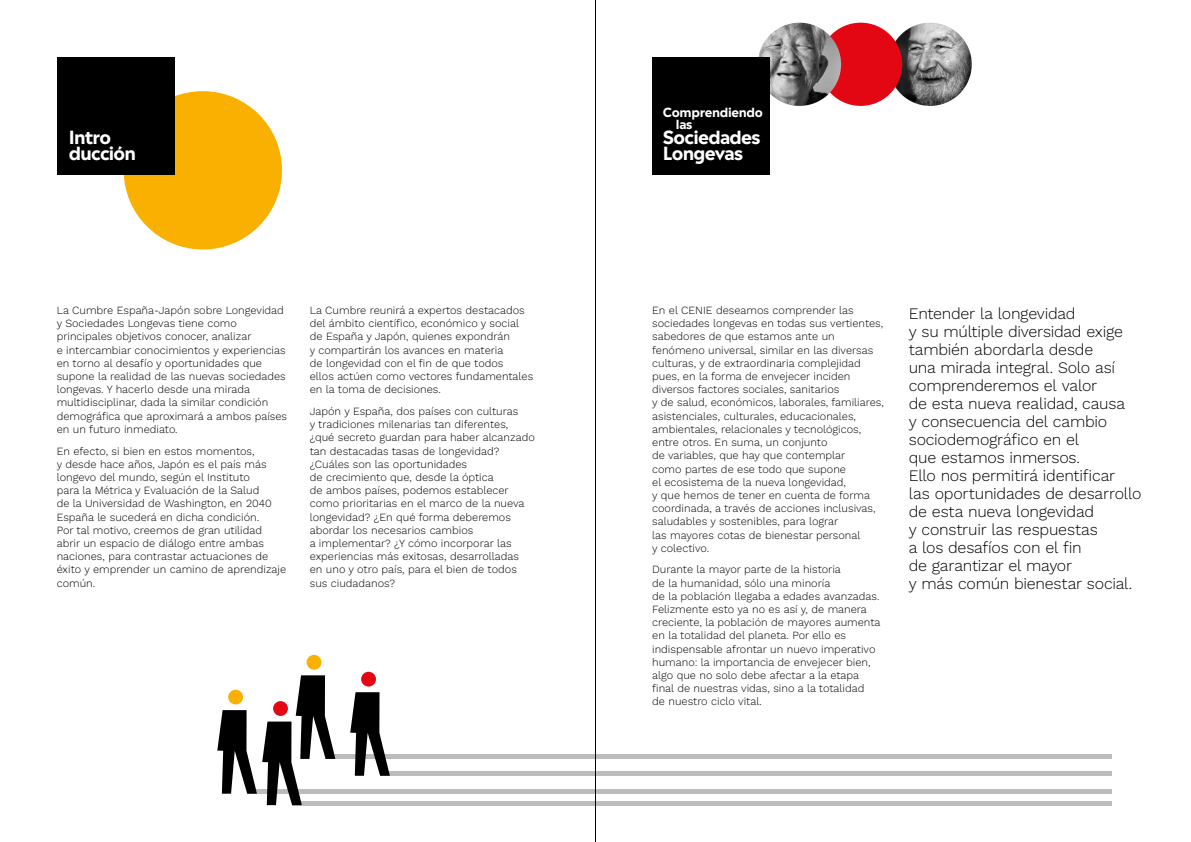
<style>
.page{position:relative;width:1191px;height:842px;background:#fff}
.page>*{position:absolute;margin:0;border:0;box-sizing:border-box;transform-origin:0 0}
.t1{font:700 18px/16.2px "Madera";letter-spacing:-.045em;color:#fff}
.t2{font:300 16px/18px "Work Sans";letter-spacing:-.015em;color:#000}
.t3{font:700 12.5px/12.4px "Madera";letter-spacing:-.025em;color:#fff}
.t4{font:300 11px/13.2px "Work Sans";color:#000}
</style>
<div class="page">
<hr style="left:292px;top:801px;width:819px;height:4px;background:#bcbcbc">
<div style="left:247px;top:789px;width:864px;height:5px;background:#bcbcbc"></div>
<hr style="left:326px;top:755px;width:785px;height:4px;background:#bcbcbc">
<hr style="left:380px;top:772px;width:731px;height:4px;background:#bcbcbc">
<div style="left:124px;top:91px;width:158px;height:158px;background:#f9b000;border-radius:50%"></div>
<svg style="left:350px;top:692px;width:40px;height:84px"></svg>
<div style="left:361px;top:672px;width:15px;height:14px;background:#e30613;border-radius:50%"></div>
<svg style="left:217px;top:675px;width:118px;height:130px"></svg>
<div style="left:307px;top:655px;width:14px;height:15px;background:#f9b000;border-radius:50%"></div>
<div style="left:57px;top:57px;width:117px;height:117px;background:#000"></div>
<img style="left:888px;top:23px;width:83px;height:83px;border-radius:42px">
<div style="left:819px;top:23px;width:83px;height:83px;background:#e30613;border-radius:50%"></div>
<img style="left:758px;top:23px;width:83px;height:83px;border-radius:42px">
<div style="left:652px;top:57px;width:118px;height:117px;background:#000"></div>
<hr style="left:595px;top:0;width:1px;height:842px;background:#000">
<h1 class="t1" style="left:69px;top:128px;width:68px">Intro ducción</h1>
<p class="t4" style="left:57px;top:303px;width:232px">La Cumbre España-Japón sobre Longevidad y Sociedades Longevas tiene como principales objetivos conocer, analizar<br>e intercambiar conocimientos y experiencias en torno al desafío y oportunidades que supone la realidad de las nuevas sociedades longevas. Y hacerlo desde una mirada multidisciplinar, dada la similar condición demográfica que aproximará a ambos países en un futuro inmediato.</p>
<p class="t4" style="left:57px;top:444px;width:231px">En efecto, si bien en estos momentos,<br>y desde hace años, Japón es el país más longevo del mundo, según el Instituto<br>para la Métrica y Evaluación de la Salud<br>de la Universidad de Washington, en 2040<br>España le sucederá en dicha condición.<br>Por tal motivo, creemos de gran utilidad abrir un espacio de diálogo entre ambas naciones, para contrastar actuaciones de éxito y emprender un camino de aprendizaje común.</p>
<p class="t4" style="left:310px;top:303px;width:225px">La Cumbre reunirá a expertos destacados del ámbito científico, económico y social de España y Japón, quienes expondrán<br>y compartirán los avances en materia<br>de longevidad con el fin de que todos<br>ellos actúen como vectores fundamentales en la toma de decisiones.</p>
<p class="t4" style="left:310px;top:404px;width:226px">Japón y España, dos países con culturas<br>y tradiciones milenarias tan diferentes, ¿qué secreto guardan para haber alcanzado tan destacadas tasas de longevidad? ¿Cuáles son las oportunidades<br>de crecimiento que, desde la óptica<br>de ambos países, podemos establecer como prioritarias en el marco de la nueva longevidad? ¿En qué forma deberemos abordar los necesarios cambios<br>a implementar? ¿Y cómo incorporar las experiencias más exitosas, desarrolladas<br>en uno y otro país, para el bien de todos sus ciudadanos?</p>
<p class="t3" style="left:676px;top:105px;width:88px;text-indent:-13px">Comprendiendo las</p>
<h1 class="t1" style="left:663px;top:128px;width:99px">Sociedades<br>Longevas</h1>
<p class="t4" style="left:652px;top:303px;width:233px">En el CENIE deseamos comprender las sociedades longevas en todas sus vertientes, sabedores de que estamos ante un fenómeno universal, similar en las diversas culturas, y de extraordinaria complejidad pues, en la forma de envejecer inciden diversos factores sociales, sanitarios<br>y de salud, económicos, laborales, familiares, asistenciales, culturales, educacionales, ambientales, relacionales y tecnológicos, entre otros. En suma, un conjunto<br>de variables, que hay que contemplar<br>como partes de ese todo que supone<br>el ecosistema de la nueva longevidad,<br>y que hemos de tener en cuenta de forma coordinada, a través de acciones inclusivas, saludables y sostenibles, para lograr<br>las mayores cotas de bienestar personal<br>y colectivo.</p>
<p class="t4" style="left:652px;top:563px;width:230px">Durante la mayor parte de la historia<br>de la humanidad, sólo una minoría<br>de la población llegaba a edades avanzadas.<br>Felizmente esto ya no es así y, de manera creciente, la población de mayores aumenta en la totalidad del planeta. Por ello es indispensable afrontar un nuevo imperativo humano: la importancia de envejecer bien, algo que no solo debe afectar a la etapa final de nuestras vidas, sino a la totalidad<br>de nuestro ciclo vital.</p>
<p class="t2" style="left:909px;top:304px;width:234px">Entender la longevidad<br>y su múltiple diversidad exige también abordarla desde<br>una mirada integral. Solo así comprenderemos el valor<br>de esta nueva realidad, causa<br>y consecuencia del cambio sociodemográfico en el<br>que estamos inmersos.<br>Ello nos permitirá identificar<br>las oportunidades de desarrollo de esta nueva longevidad<br>y construir las respuestas<br>a los desafíos con el fin<br>de garantizar el mayor<br>y más común bienestar social.</p>
</div>
